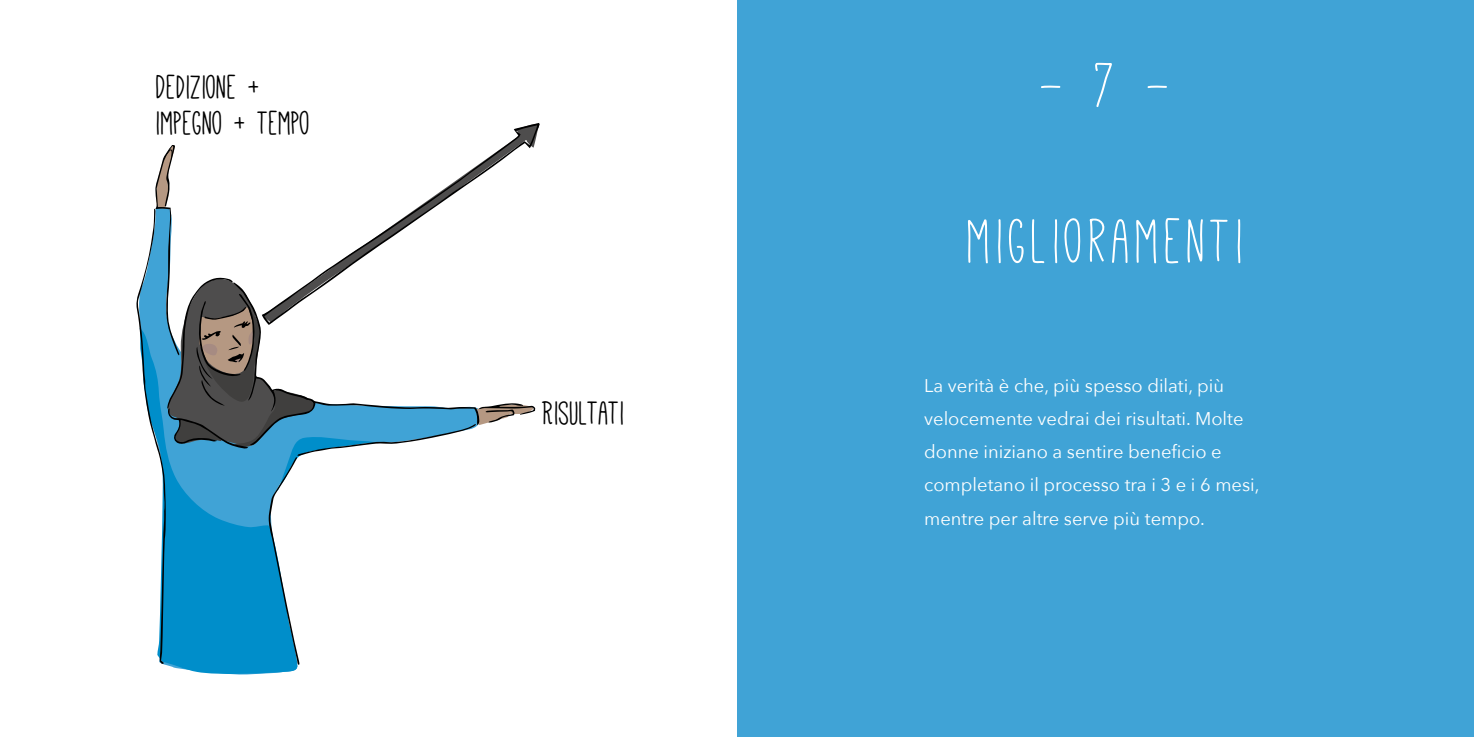
<style>
.page{position:relative;width:1474px;height:737px;background:#fff}
.page>*{position:absolute;margin:0;border:0;box-sizing:border-box;transform-origin:0 0}
.t1{font:70px "Mathlete Skinny";letter-spacing:.07em;color:#fff}
.t2{font:36.75px/36.8px "Mathlete Bulky";letter-spacing:.02em;color:#000}
.t3{font:18.38px/33.2px "Avenir Next";color:#fff}
</style>
<div class="page">
<div style="left:737px;top:0;width:736px;height:737px;background:#40a3d6"></div>
<svg style="left:166px;top:665px;width:132px;height:10px"></svg>
<svg style="left:507px;top:123px;width:32px;height:21px"></svg>
<svg style="left:136px;top:144px;width:399px;height:521px"></svg>
<h2 class="t2" style="left:156px;top:68px;width:155px">DEDIZIONE +<br>IMPEGNO + TEMPO</h2>
<h2 class="t2" style="left:543px;top:394px;width:82px">RISULTATI</h2>
<h1 class="t1" style="left:1040px;top:51px;width:131px">- 7 -</h1>
<h1 class="t1" style="left:967px;top:207px;width:278px">MIGLIORAMENTI</h1>
<p class="t3" style="left:924px;top:368px;width:337px">La verità è che, più spesso dilati, più velocemente vedrai dei risultati. Molte donne iniziano a sentire beneficio e completano il processo tra i 3 e i 6 mesi, mentre per altre serve più tempo.</p>
</div>
